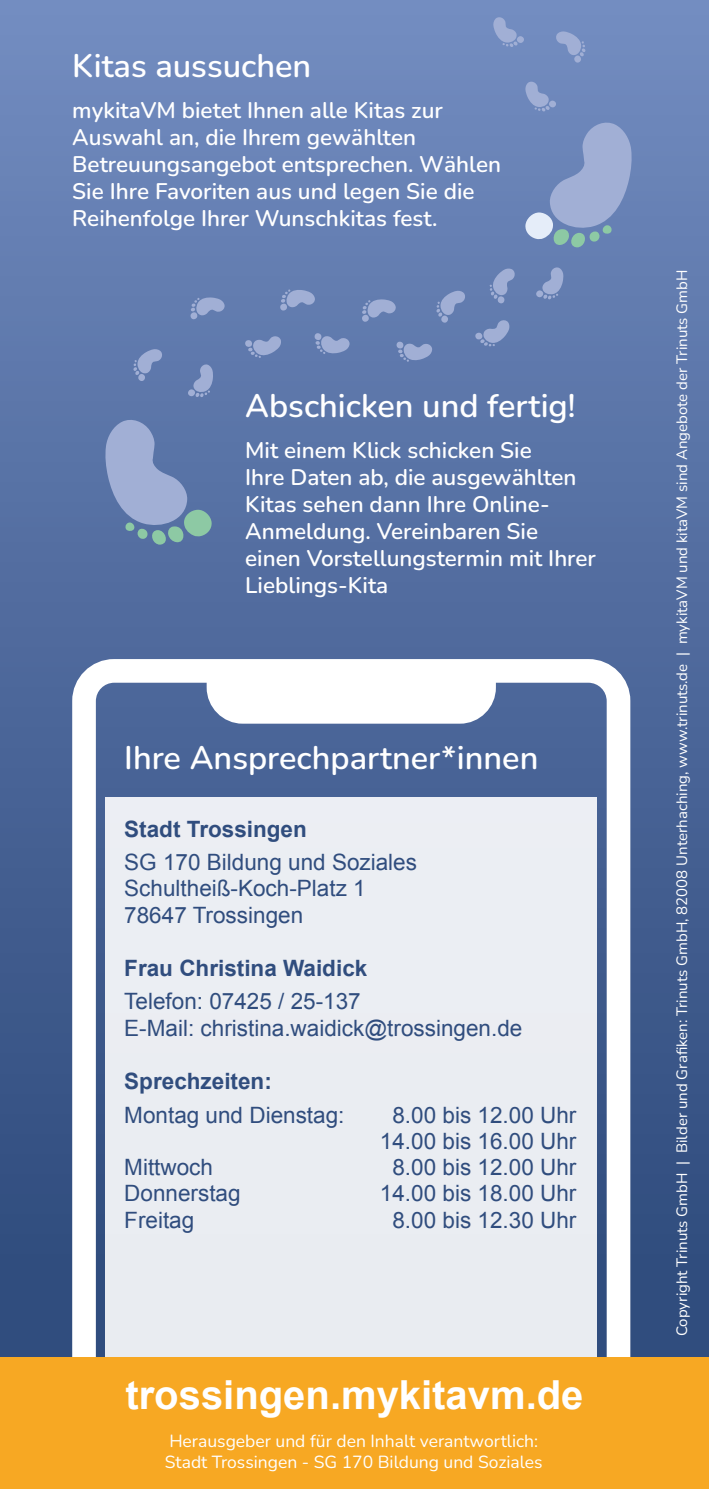
<style>
.page{position:relative;width:709px;height:1489px;background:#fff}
.page>*{position:absolute;margin:0;border:0;box-sizing:border-box;transform-origin:0 0}
.t1{font:700 40px "Arial";color:#fff}
.t2{font:600 32.5px "Nunito";color:#fff}
.t3{font:600 22.5px/27px "Nunito";color:#fff}
.t4{font:22.5px/26.2px "Arial";color:#304d7e}
.t5{font:700 22.5px "Arial";color:#304d7e}
.t6{font:17.5px/21px "Nunito";color:#fff}
.t7{font:15px "Nunito";color:#fff}
</style>
<div class="page">
<div style="left:0;top:0;width:709px;height:1357px;background:linear-gradient(to bottom,#718bbf,#2c4879)"></div>
<svg style="left:72px;top:659px;width:558px;height:698px"></svg>
<svg style="left:190px;top:644px;width:322px;height:96px"></svg>
<div style="left:105px;top:796px;width:492px;height:638px;background:#eaedf2"></div>
<div style="left:0;top:1357px;width:709px;height:131px;background:#f7a823"></div>
<svg style="left:493px;top:16px;width:31px;height:31px"></svg>
<svg style="left:525px;top:81px;width:31px;height:30px"></svg>
<svg style="left:555px;top:31px;width:30px;height:32px"></svg>
<svg style="left:105px;top:417px;width:107px;height:128px;background:#7991b8"></svg>
<svg style="left:525px;top:120px;width:107px;height:127px;background:#859bc4"></svg>
<svg style="left:475px;top:320px;width:34px;height:26px"></svg>
<svg style="left:536px;top:267px;width:27px;height:32px"></svg>
<svg style="left:245px;top:336px;width:36px;height:22px"></svg>
<svg style="left:396px;top:341px;width:36px;height:21px"></svg>
<svg style="left:188px;top:364px;width:25px;height:33px"></svg>
<svg style="left:314px;top:333px;width:36px;height:21px"></svg>
<svg style="left:489px;top:268px;width:26px;height:36px"></svg>
<svg style="left:280px;top:289px;width:35px;height:22px"></svg>
<svg style="left:436px;top:290px;width:29px;height:33px"></svg>
<svg style="left:190px;top:297px;width:35px;height:22px"></svg>
<svg style="left:361px;top:299px;width:35px;height:23px"></svg>
<svg style="left:133px;top:349px;width:30px;height:32px"></svg>
<h2 class="t2" style="left:72px;top:43px;width:240px">Kitas aussuchen</h2>
<p class="t3" style="left:72px;top:96px;width:430px">mykitaVM bietet Ihnen alle Kitas zur Auswahl an, die Ihrem gewählten Betreuungsangebot entsprechen. Wählen Sie Ihre Favoriten aus und legen Sie die Reihenfolge Ihrer Wunschkitas fest.</p>
<h2 class="t2" style="left:245px;top:383px;width:332px">Abschicken und fertig!</h2>
<p class="t3" style="left:245px;top:436px;width:352px">Mit einem Klick schicken Sie<br>Ihre Daten ab, die ausgewählten<br>Kitas sehen dann Ihre Online-<br>Anmeldung. Vereinbaren Sie einen Vorstellungstermin mit Ihrer<br>Lieblings-Kita</p>
<h2 class="t2" style="left:124px;top:734px;width:415px">Ihre Ansprechpartner*innen</h2>
<p class="t5" style="left:124px;top:814px;width:184px">Stadt Trossingen</p>
<p class="t4" style="left:124px;top:849px;width:294px">SG 170 Bildung und Soziales<br>Schultheiß-Koch-Platz 1<br>78647 Trossingen</p>
<p class="t5" style="left:124px;top:953px;width:244px">Frau Christina Waidick</p>
<p class="t4" style="left:124px;top:988px;width:399px">Telefon: 07425 / 25-137<br>E-Mail: christina.waidick@trossingen.de</p>
<p class="t5" style="left:124px;top:1066px;width:149px">Sprechzeiten:</p>
<p class="t4" style="left:124px;top:1101px;width:222px">Montag und Dienstag:</p>
<p class="t4" style="left:380px;top:1101px;width:198px;text-align:center">8.00 bis 12.00 Uhr<br>14.00 bis 16.00 Uhr</p>
<p class="t4" style="left:124px;top:1154px;width:90px">Mittwoch</p>
<p class="t4" style="left:392px;top:1154px;width:185px">8.00 bis 12.00 Uhr</p>
<p class="t4" style="left:124px;top:1180px;width:118px">Donnerstag</p>
<p class="t4" style="left:380px;top:1180px;width:198px">14.00 bis 18.00 Uhr</p>
<p class="t4" style="left:124px;top:1206px;width:72px">Freitag</p>
<p class="t4" style="left:392px;top:1206px;width:185px">8.00 bis 12.30 Uhr</p>
<h1 class="t1" style="left:125px;top:1368px;width:459px">trossingen.mykitavm.de</h1>
<p class="t6" style="left:165px;top:1429px;width:379px">Herausgeber und für den Inhalt verantwortlich:<br>Stadt Trossingen - SG 170 Bildung und Soziales</p>
<p class="t7" style="left:671px;top:1335px;width:1067px;rotate:-90deg">Copyright Trinuts GmbH | Bilder und Grafiken: Trinuts GmbH, 82008 Unterhaching, www.trinuts.de | mykitaVM und kitaVM sind Angebote der Trinuts GmbH</p>
</div>
